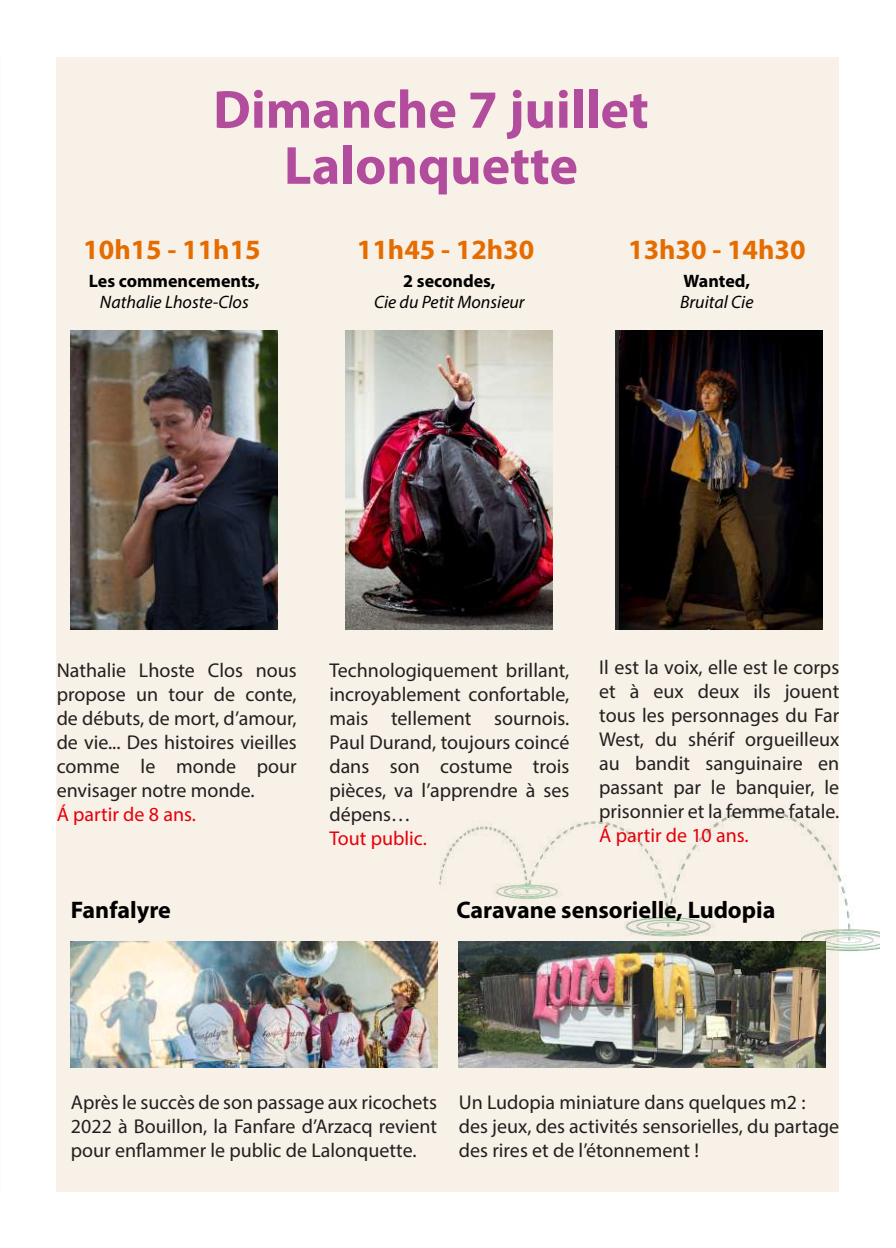
<style>
.page{position:relative;width:896px;height:1248px;background:#fff}
.page>*{position:absolute;margin:0;border:0;box-sizing:border-box;transform-origin:0 0}
.t1{font:700 54px/56px "Myriad Pro";color:#b24c9d;text-align:center}
.t2{font:700 28px "Myriad Pro";color:#e56c00}
.t3{font:700 24px "Myriad Pro";color:#000}
.t4{font:20px/24px "Myriad Pro";color:#231f20;text-align:justify}
.t5{font:20px "Myriad Pro";color:#e5000a}
.t6{font:italic 18px "Myriad Pro";color:#000}
.t7{font:700 18px "Myriad Pro";color:#000}
</style>
<div class="page">
<div style="left:57px;top:57px;width:782px;height:1134px;background:#f8f1e7"></div>
<img style="left:439px;top:808px;width:440px;height:260px">
<img style="left:459px;top:941px;width:366px;height:126px">
<img style="left:71px;top:941px;width:366px;height:126px">
<img style="left:71px;top:330px;width:207px;height:299px">
<img style="left:346px;top:330px;width:207px;height:299px">
<img style="left:615px;top:330px;width:207px;height:299px">
<h1 class="t1" style="left:213px;top:80px;width:437px">Dimanche 7 juillet<br>Lalonquette</h1>
<h2 class="t2" style="left:83px;top:231px;width:179px">10h15 - 11h15</h2>
<h2 class="t2" style="left:357px;top:231px;width:179px">11h45 - 12h30</h2>
<h2 class="t2" style="left:628px;top:231px;width:179px">13h30 - 14h30</h2>
<p class="t7" style="left:89px;top:269px;width:173px">Les commencements,</p>
<p class="t6" style="left:100px;top:291px;width:150px">Nathalie Lhoste-Clos</p>
<p class="t7" style="left:403px;top:269px;width:94px">2 secondes,</p>
<p class="t6" style="left:374px;top:291px;width:152px">Cie du Petit Monsieur</p>
<p class="t7" style="left:683px;top:269px;width:68px">Wanted,</p>
<p class="t6" style="left:680px;top:291px;width:75px">Bruital Cie</p>
<p class="t4" style="left:57px;top:657px;width:242px">Nathalie Lhoste Clos nous propose un tour de conte, de débuts, de mort, d’amour, de vie... Des histoires vieilles comme le monde pour envisager notre monde.</p>
<p class="t5" style="left:57px;top:801px;width:141px">Á partir de 8 ans.</p>
<p class="t4" style="left:329px;top:657px;width:242px">Technologiquement brillant, incroyablement confortable, mais tellement sournois.<br>Paul Durand, toujours coincé dans son costume trois pièces, va l’apprendre à ses dépens…</p>
<p class="t5" style="left:329px;top:825px;width:99px">Tout public.</p>
<p class="t4" style="left:599px;top:655px;width:242px">Il est la voix, elle est le corps et à eux deux ils jouent tous les personnages du Far West, du shérif orgueilleux au bandit sanguinaire en passant par le banquier, le prisonnier et la femme fatale.</p>
<p class="t5" style="left:599px;top:823px;width:151px">Á partir de 10 ans.</p>
<p class="t3" style="left:71px;top:894px;width:102px">Fanfalyre</p>
<p class="t3" style="left:456px;top:894px;width:320px">Caravane sensorielle, Ludopia</p>
<p class="t4" style="left:71px;top:1089px;width:368px">Après le succès de son passage aux ricochets 2022 à Bouillon, la Fanfare d’Arzacq revient pour enflammer le public de Lalonquette.</p>
<p class="t4" style="left:459px;top:1089px;width:382px;text-align:left">Un Ludopia miniature dans quelques m2 : des jeux, des activités sensorielles, du partage des rires et de l’étonnement !</p>
</div>
